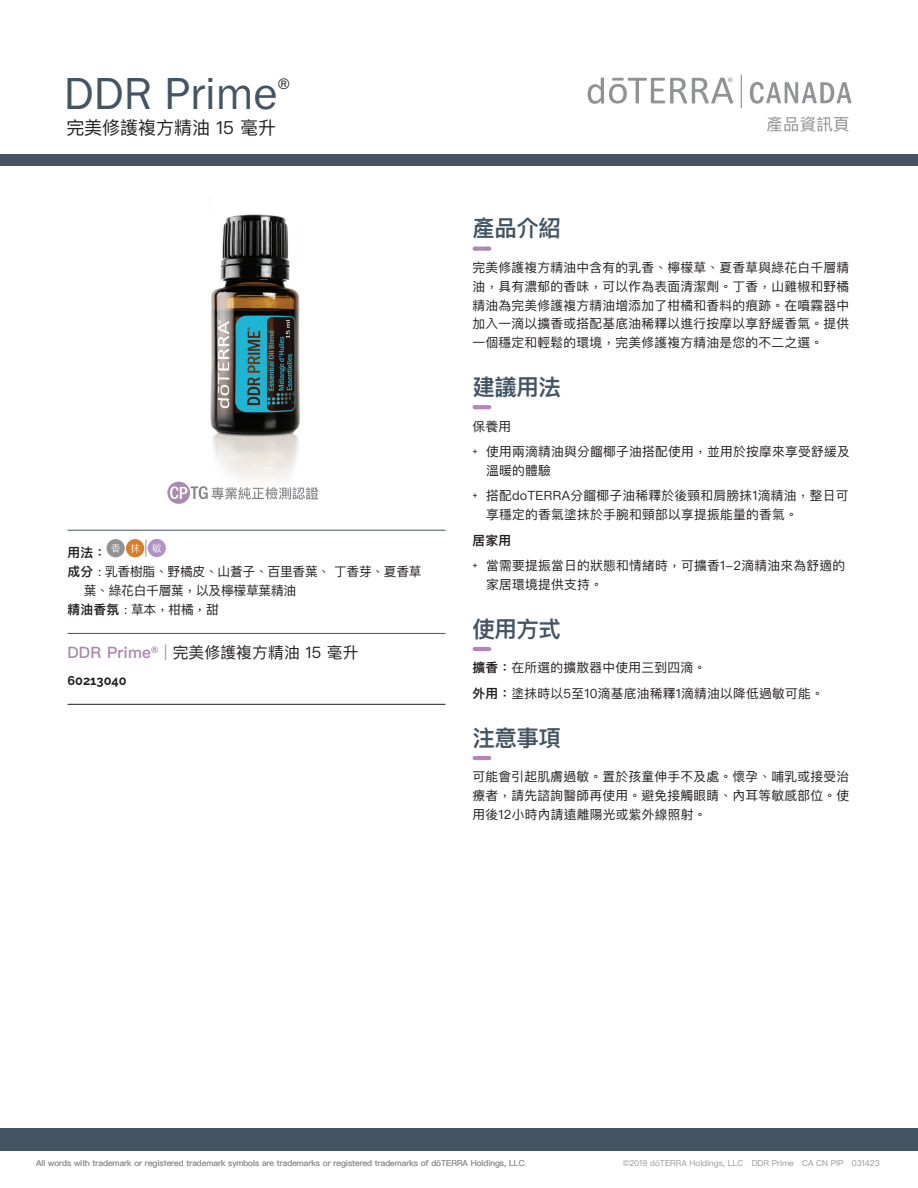
<style>
.page{position:relative;width:918px;height:1188px;background:#fff}
.page>*{position:absolute;margin:0;border:0;box-sizing:border-box;transform-origin:0 0}
.t1{font:46.5px "Franklin Gothic URW Boo";color:#445463}
.t2{font:600 22.5px "Ping Fang TC";letter-spacing:-.02em;color:#445463}
.t3{font:18px "Ping Fang TC";color:#231f20}
.t4{font:16.5px "Ping Fang TC";letter-spacing:.01em;color:#919295}
.t5{font:15.75px "Ping Fang TC";letter-spacing:.01em;color:#231f20}
.t6{font:15.75px "Franklin Gothic URW Boo";color:#231f20}
.t7{font:12.75px/18.8px "Ping Fang TC";letter-spacing:.02em;color:#231f20}
.t8{font:12.75px "Ping Fang TC";letter-spacing:-.02em;color:#231f20}
.t9{font:700 12.75px "Ralewayd T";color:#231f20}
.t10{font:600 12.75px "Ping Fang TC";color:#231f20}
.t11{font:8.25px "Ping Fang TC";color:#919295}
.s1{font-weight:600}
.s2{font-weight:600;color:#aa8aae}
.s3{color:#aa8aae}
.s4{font-family:"Ralewayd T"}
</style>
<div class="page">
<svg style="left:750px;top:82px;width:102px;height:22px"></svg>
<svg style="left:588px;top:78px;width:145px;height:26px"></svg>
<hr style="left:741px;top:75px;width:1px;height:33px;background:#919295">
<svg style="left:167px;top:482px;width:151px;height:22px"></svg>
<svg style="left:475px;top:247px;width:14px;height:4px"></svg>
<svg style="left:475px;top:405px;width:14px;height:4px"></svg>
<svg style="left:475px;top:647px;width:14px;height:4px"></svg>
<svg style="left:475px;top:756px;width:14px;height:4px"></svg>
<hr style="left:68px;top:530px;width:378px;height:1px;background:#445463">
<hr style="left:68px;top:633px;width:378px;height:1px;background:#445463">
<hr style="left:68px;top:704px;width:378px;height:1px;background:#231f20">
<div style="left:107px;top:539px;width:18px;height:18px;background:#919295;border-radius:50%"></div>
<div style="left:126px;top:539px;width:18px;height:18px;background:#d77c29;border-radius:50%"></div>
<svg style="left:111px;top:544px;width:9px;height:9px"></svg>
<svg style="left:131px;top:540px;width:15px;height:17px"></svg>
<div style="left:148px;top:539px;width:18px;height:18px;background:#b194c5;border-radius:50%"></div>
<svg style="left:152px;top:543px;width:9px;height:10px"></svg>
<img style="left:207px;top:214px;width:95px;height:282px">
<div style="left:0;top:155px;width:918px;height:11px;background:#445463"></div>
<div style="left:0;top:1128px;width:918px;height:23px;background:#445463"></div>
<h1 class="t1" style="left:64px;top:64px;width:216px">DDR Prime</h1>
<p class="t6" style="left:278px;top:74px;width:14px">®</p>
<h3 class="t3" style="left:66px;top:117px;width:211px">完美修護複方精油 15 毫升</h3>
<p class="t10" style="left:68px;top:545px;width:40px">用法：</p>
<p class="t8" style="left:68px;top:564px;width:356px"><span class="s1">成分</span> : 乳香樹脂、野橘皮、山蒼子、百里香葉、 丁香芽、夏香草</p>
<p class="t8" style="left:84px;top:582px;width:214px">葉、綠花白千層葉，以及檸檬草葉精油</p>
<p class="t7" style="left:68px;top:600px;width:153px"><span class="s1">精油香氛</span> : 草本，柑橘，甜</p>
<p class="t5" style="left:68px;top:643px;width:293px"><span class="s2">DDR Prime</span><sup>®</sup> <span class="s3">|</span> 完美修護複方精油 15 毫升</p>
<p class="t9" style="left:68px;top:670px;width:61px">60213040</p>
<p class="t4" style="left:767px;top:114px;width:85px">產品資訊頁</p>
<h2 class="t2" style="left:472px;top:214px;width:90px">產品介紹</h2>
<p class="t7" style="left:472px;top:258px;width:378px;text-align:justify">完美修護複方精油中含有的乳香、檸檬草、夏香草與綠花白千層精油，具有濃郁的香味，可以作為表面清潔劑。丁香，山雞椒和野橘精油為完美修護複方精油增添加了柑橘和香料的痕跡。在噴霧器中加入一滴以擴香或搭配基底油稀釋以進行按摩以享舒緩香氣。提供一個穩定和輕鬆的環境，完美修護複方精油是您的不二之選。</p>
<h2 class="t2" style="left:472px;top:373px;width:90px">建議用法</h2>
<p class="t7" style="left:472px;top:413px;width:379px;line-height:25.5px">保養用<br><span class="s4">+</span> 使用兩滴精油與分餾椰子油搭配使用，並用於按摩來享受舒緩及</p>
<p class="t7" style="left:472px;top:457px;width:378px;line-height:25.5px;text-indent:14px">溫暖的體驗<br><span class="s4">+</span> 搭配doTERRA分餾椰子油稀釋於後頸和肩膀抹1滴精油，整日可</p>
<p class="t7" style="left:486px;top:505px;width:313px">享穩定的香氣塗抹於手腕和頸部以享提振能量的香氣。</p>
<p class="t7" style="left:472px;top:527px;width:374px;line-height:25.5px"><span class="s1">居家用<br></span><span class="s4">+</span> 當需要提振當日的狀態和情緒時，可擴香1-2滴精油來為舒適的</p>
<p class="t7" style="left:486px;top:575px;width:118px">家居環境提供支持。</p>
<h2 class="t2" style="left:472px;top:615px;width:90px">使用方式</h2>
<p class="t7" style="left:472px;top:655px;width:353px;line-height:25.5px"><span class="s1">擴香：</span>在所選的擴散器中使用三到四滴。<br><span class="s1">外用：</span>塗抹時以5至10滴基底油稀釋1滴精油以降低過敏可能。</p>
<h2 class="t2" style="left:472px;top:724px;width:90px">注意事項</h2>
<p class="t7" style="left:472px;top:767px;width:378px;text-align:justify">可能會引起肌膚過敏。置於孩童伸手不及處。懷孕、哺乳或接受治療者，請先諮詢醫師再使用。避免接觸眼睛、內耳等敏感部位。使用後12小時內請遠離陽光或紫外線照射。</p>
<p class="t11" style="left:36px;top:1158px;width:492px">All words with trademark or registered trademark symbols are trademarks or registered trademarks of dōTERRA Holdings, LLC.</p>
<p class="t11" style="left:623px;top:1158px;width:259px">©2019 dōTERRA Holdings, LLC DDR Prime CA CN PIP 031423</p>
</div>
